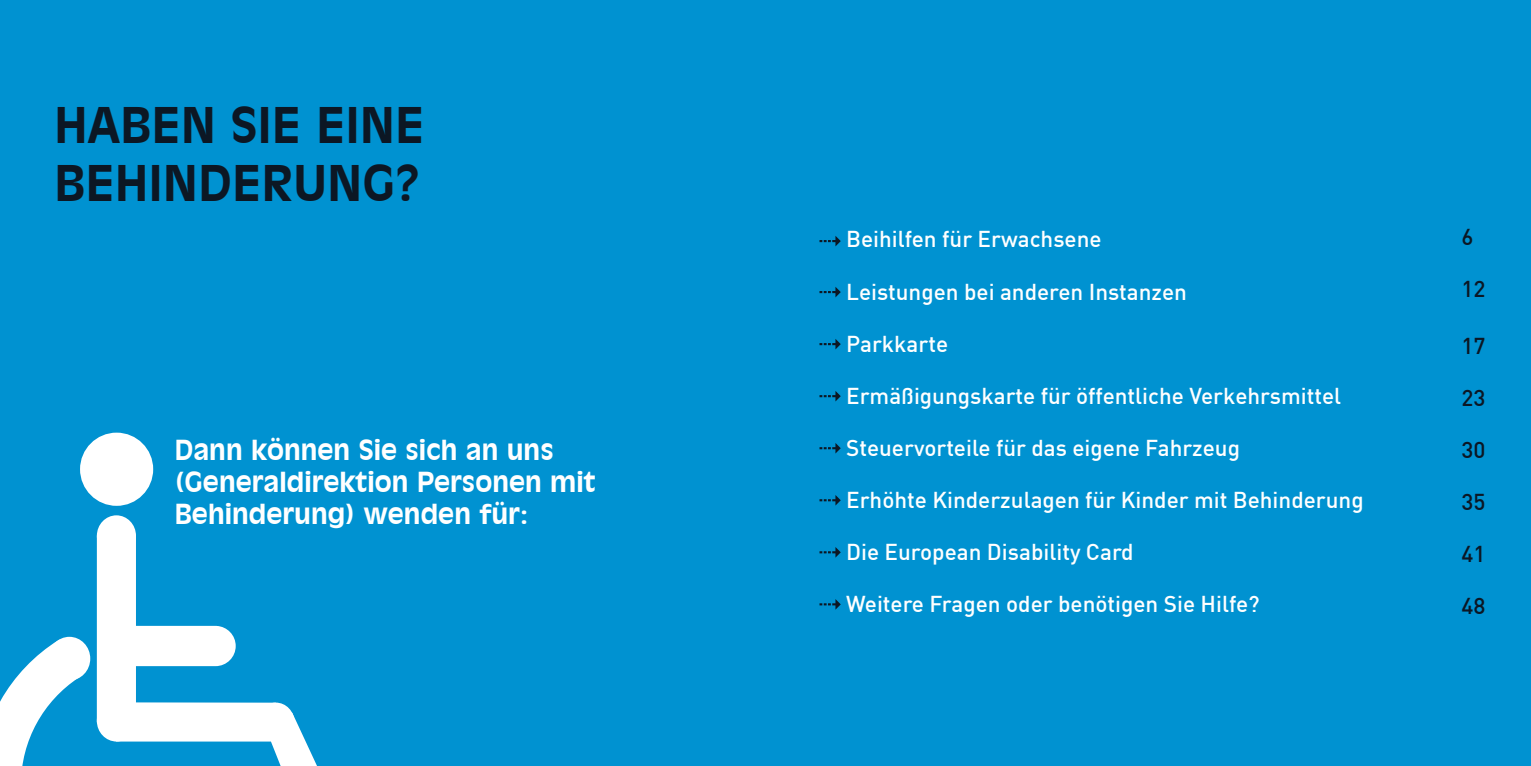
<style>
.page{position:relative;width:1531px;height:766px;background:#fff}
.page>*{position:absolute;margin:0;border:0;box-sizing:border-box;transform-origin:0 0}
.t1{font:700 48px/57.6px "Incised 901 BT";color:#0c1724}
.t2{font:700 27px/32.4px "Incised 901 BT";color:#fff}
.t3{font:500 22.5px "DIN";color:#fff}
.t4{font:500 22.5px "DIN";color:#0c1724}
</style>
<div class="page">
<div style="left:0;top:0;width:1531px;height:765px;background:#0092d1"></div>
<svg style="left:0;top:534px;width:317px;height:231px"></svg>
<div style="left:80px;top:432px;width:73px;height:73px;background:#fff;border-radius:50%"></div>
<div style="left:97px;top:515px;width:39px;height:41px;background:#fff;border-radius:50%"></div>
<div style="left:49px;top:636px;width:41px;height:44px;background:#fff;border-radius:50%"></div>
<div style="left:257px;top:702px;width:37px;height:39px;background:#fff;border-radius:50%"></div>
<div style="left:97px;top:700px;width:39px;height:41px;background:#fff;border-radius:50%"></div>
<svg style="left:819px;top:236px;width:22px;height:10px"></svg>
<svg style="left:819px;top:287px;width:22px;height:10px"></svg>
<svg style="left:819px;top:339px;width:22px;height:10px"></svg>
<svg style="left:819px;top:391px;width:22px;height:10px"></svg>
<svg style="left:819px;top:443px;width:22px;height:10px"></svg>
<svg style="left:819px;top:495px;width:22px;height:10px"></svg>
<svg style="left:819px;top:547px;width:22px;height:10px"></svg>
<svg style="left:819px;top:599px;width:22px;height:10px"></svg>
<p class="t1" style="left:54px;top:96px;width:372px">HABEN SIE EINE<br>BEHINDERUNG?</p>
<p class="t2" style="left:174px;top:433px;width:423px">Dann können Sie sich an uns (Generaldirektion Personen mit<br>Behinderung) wenden für:</p>
<p class="t3" style="left:846px;top:225px;width:257px">Beihilfen für Erwachsene</p>
<p class="t3" style="left:846px;top:277px;width:342px">Leistungen bei anderen Instanzen</p>
<p class="t3" style="left:846px;top:329px;width:103px">Parkkarte</p>
<p class="t3" style="left:846px;top:381px;width:496px">Ermäßigungskarte für öffentliche Verkehrsmittel</p>
<p class="t3" style="left:846px;top:433px;width:395px">Steuervorteile für das eigene Fahrzeug</p>
<p class="t3" style="left:846px;top:485px;width:519px">Erhöhte Kinderzulagen für Kinder mit Behinderung</p>
<p class="t3" style="left:846px;top:537px;width:289px">Die European Disability Card</p>
<p class="t3" style="left:846px;top:589px;width:415px">Weitere Fragen oder benötigen Sie Hilfe?</p>
<p class="t4" style="left:1461px;top:223px;width:13px">6</p>
<p class="t4" style="left:1461px;top:275px;width:25px">12</p>
<p class="t4" style="left:1461px;top:331px;width:25px">17</p>
<p class="t4" style="left:1461px;top:383px;width:25px">23</p>
<p class="t4" style="left:1461px;top:435px;width:25px">30</p>
<p class="t4" style="left:1461px;top:487px;width:25px">35</p>
<p class="t4" style="left:1461px;top:539px;width:25px">41</p>
<p class="t4" style="left:1461px;top:591px;width:25px">48</p>
</div>
